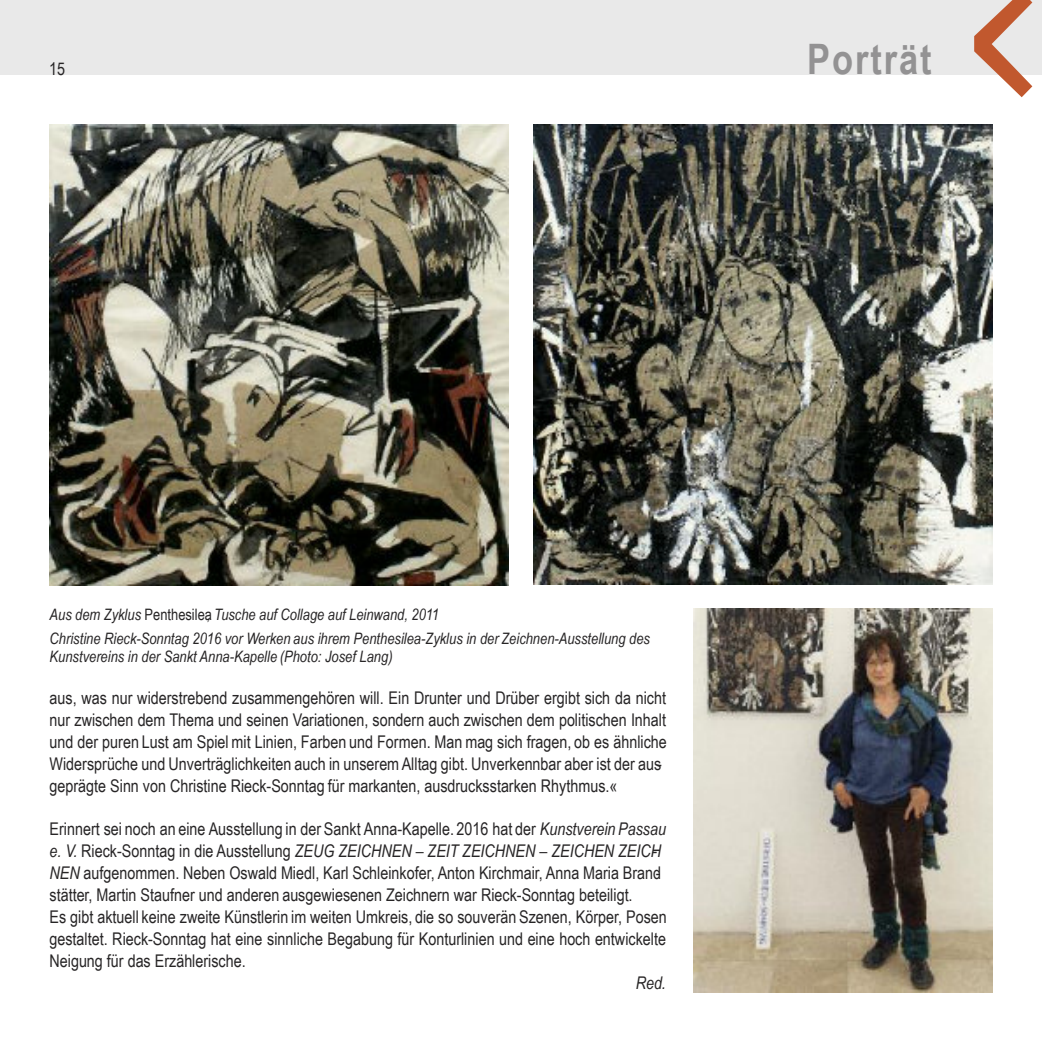
<style>
.page{position:relative;width:1042px;height:1042px;background:#fff}
.page>*{position:absolute;margin:0;border:0;box-sizing:border-box;transform-origin:0 0}
.t1{font:194.25px "Monaco";color:#c1582e}
.t2{font:700 42px "Arial Narrow";letter-spacing:.045em;color:#939293}
.t3{font:17.5px/21.9px "Arial Narrow";color:#272526}
.t4{font:italic 17.5px "Arial Narrow";color:#272526}
.t5{font:italic 15.75px/23.8px "Arial Narrow";color:#272526}
.s1{font-style:normal}
.s2{font-style:italic}
</style>
<div class="page">
<div style="left:0;top:0;width:1042px;height:74px;background:#e9e9e9"></div>
<img style="left:50px;top:124px;width:458px;height:461px">
<img style="left:533px;top:124px;width:459px;height:460px">
<img style="left:693px;top:608px;width:299px;height:384px">
<p class="t3" style="left:49px;top:59px;width:17px">15</p>
<h2 class="t2" style="left:807px;top:44px;width:126px">Porträt</h2>
<h1 class="t1" style="left:943px;top:-97px;width:118px">‹</h1>
<p class="t5" style="left:50px;top:603px;width:602px">Aus dem Zyklus <span class="s1">Penthesilea</span>, Tusche auf Collage auf Leinwand, 2011<br>Christine Rieck-Sonntag 2016 vor Werken aus ihrem Penthesilea-Zyklus in der Zeichnen-Ausstellung des</p>
<p class="t5" style="left:50px;top:646px;width:344px">Kunstvereins in der Sankt Anna-Kapelle (Photo: Josef Lang)</p>
<p class="t3" style="left:50px;top:689px;width:619px">aus, was nur widerstrebend zusammengehören will. Ein Drunter und Drüber ergibt sich da nicht nur zwischen dem Thema und seinen Variationen, sondern auch zwischen dem politischen Inhalt und der puren Lust am Spiel mit Linien, Farben und Formen. Man mag sich fragen, ob es ähnliche Widersprüche und Unverträglichkeiten auch in unseremAlltag gibt. Unverkennbar aber ist der aus&shy;geprägte Sinn von Christine Rieck-Sonntag für markanten, ausdrucksstarken Rhythmus.«</p>
<p class="t3" style="left:49px;top:820px;width:619px">Erinnert sei noch an eine Ausstellung in der Sankt Anna-Kapelle. 2016 hat der <span class="s2">Kunstverein Passau e. V.</span> Rieck-Sonntag in die Ausstellung <span class="s2">ZEUG ZEICHNEN – ZEIT ZEICHNEN – ZEICHEN ZEICH-NEN</span> aufgenommen. Neben Oswald Miedl, Karl Schleinkofer, Anton Kirchmair, Anna Maria Brand&shy;stätter, Martin Staufner und anderen ausgewiesenen Zeichnern war Rieck-Sonntag beteiligt.<br>Es gibt aktuell keine zweite Künstlerin im weiten Umkreis, die so souverän Szenen, Körper, Posen gestaltet. Rieck-Sonntag hat eine sinnliche Begabung für Konturlinien und eine hoch entwickelte Neigung für das Erzählerische.</p>
<p class="t4" style="left:636px;top:976px;width:32px">Red.</p>
</div>
